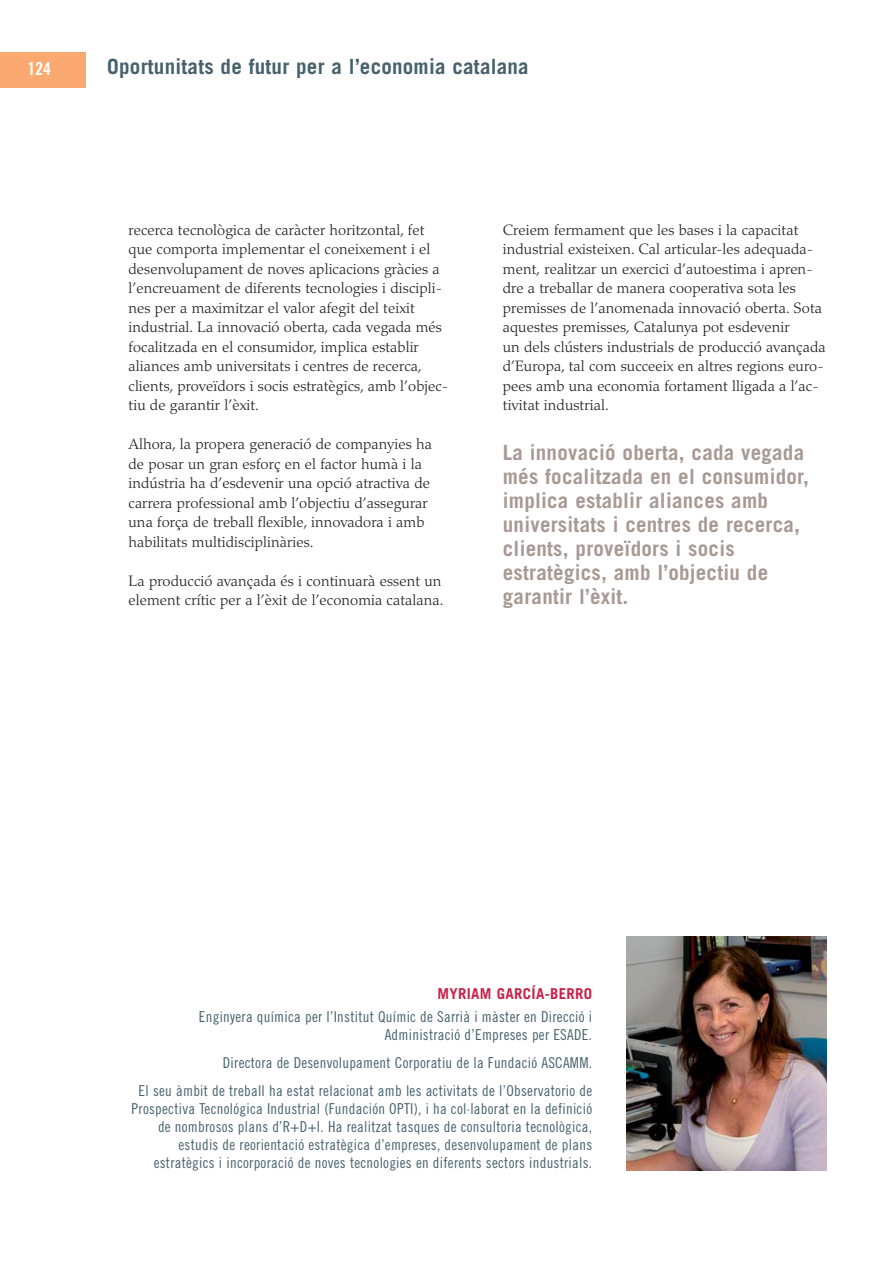
<style>
.page{position:relative;width:893px;height:1263px;background:#fff}
.page>*{position:absolute;margin:0;border:0;box-sizing:border-box;transform-origin:0 0}
.t1{font:700 21px/24px "Trade Gothic";letter-spacing:.01em;color:#a79a95}
.t2{font:700 21px "Trade Gothic";letter-spacing:.01em;color:#47616c}
.t3{font:18px "Trade Gothic Bold Cond Twenty";color:#fff}
.t4{font:300 15px/19.5px "Palatino";letter-spacing:.005em;color:#231f20}
.t5{font:15px/18px "Trade Gothic Cond Eighteen";letter-spacing:.02em;color:#47616c;text-align:right}
.t6{font:700 15px "Trade Gothic";letter-spacing:.02em;color:#c9234a}
</style>
<div class="page">
<div style="left:0;top:52px;width:86px;height:35px;background:#faaa71"></div>
<img style="left:626px;top:936px;width:200px;height:234px">
<p class="t3" style="left:27px;top:62px;width:25px">124</p>
<h1 class="t2" style="left:107px;top:59px;width:423px">Oportunitats de futur per a l’economia catalana</h1>
<p class="t4" style="left:129px;top:221px;width:321px">recerca tecnològica de caràcter horitzontal, fet que comporta implementar el coneixement i el desenvolupament de noves aplicacions gràcies a l’encreuament de diferents tecnologies i discipli&shy;nes per a maximitzar el valor afegit del teixit industrial. La innovació oberta, cada vegada més focalitzada en el consumidor, implica establir aliances amb universitats i centres de recerca, clients, proveïdors i socis estratègics, amb l’objec&shy;tiu de garantir l’èxit.</p>
<p class="t4" style="left:129px;top:436px;width:305px">Alhora, la propera generació de companyies ha de posar un gran esforç en el factor humà i la indústria ha d’esdevenir una opció atractiva de carrera professional amb l’objectiu d’assegurar una força de treball flexible, innovadora i amb habilitats multidisciplinàries.</p>
<p class="t4" style="left:129px;top:572px;width:316px">La producció avançada és i continuarà essent un element crític per a l’èxit de l’economia catalana.</p>
<p class="t4" style="left:503px;top:221px;width:324px">Creiem fermament que les bases i la capacitat industrial existeixen. Cal articular-les adequada&shy;ment, realitzar un exercici d’autoestima i apren&shy;dre a treballar de manera cooperativa sota les premisses de l’anomenada innovació oberta. Sota aquestes premisses, Catalunya pot esdevenir<br>un dels clústers industrials de producció avançada d’Europa, tal com succeeix en altres regions euro&shy;pees amb una economia fortament lligada a l’ac&shy;tivitat industrial.</p>
<h1 class="t1" style="left:503px;top:442px;width:308px">La innovació oberta, cada vegada més focalitzada en el consumidor, implica establir aliances amb universitats i centres de recerca, clients, proveïdors i socis estratègics, amb l’objectiu de garantir l’èxit.</h1>
<p class="t6" style="left:437px;top:987px;width:156px">MYRIAM GARCÍA-BERRO</p>
<p class="t5" style="left:199px;top:1008px;width:395px">Enginyera química per l’Institut Químic de Sarrià i màster en Direcció i<br>Administració d’Empreses per ESADE.</p>
<p class="t5" style="left:139px;top:1049px;width:455px;line-height:27.8px">Directora de Desenvolupament Corporatiu de la Fundació ASCAMM.<br>El seu àmbit de treball ha estat relacionat amb les activitats de l’Observatorio de</p>
<p class="t5" style="left:132px;top:1100px;width:462px">Prospectiva Tecnológica Industrial (Fundación OPTI), i ha col·laborat en la definició de nombrosos plans d’R+D+I. Ha realitzat tasques de consultoria tecnològica, estudis de reorientació estratègica d’empreses, desenvolupament de plans estratègics i incorporació de noves tecnologies en diferents sectors industrials.</p>
</div>
